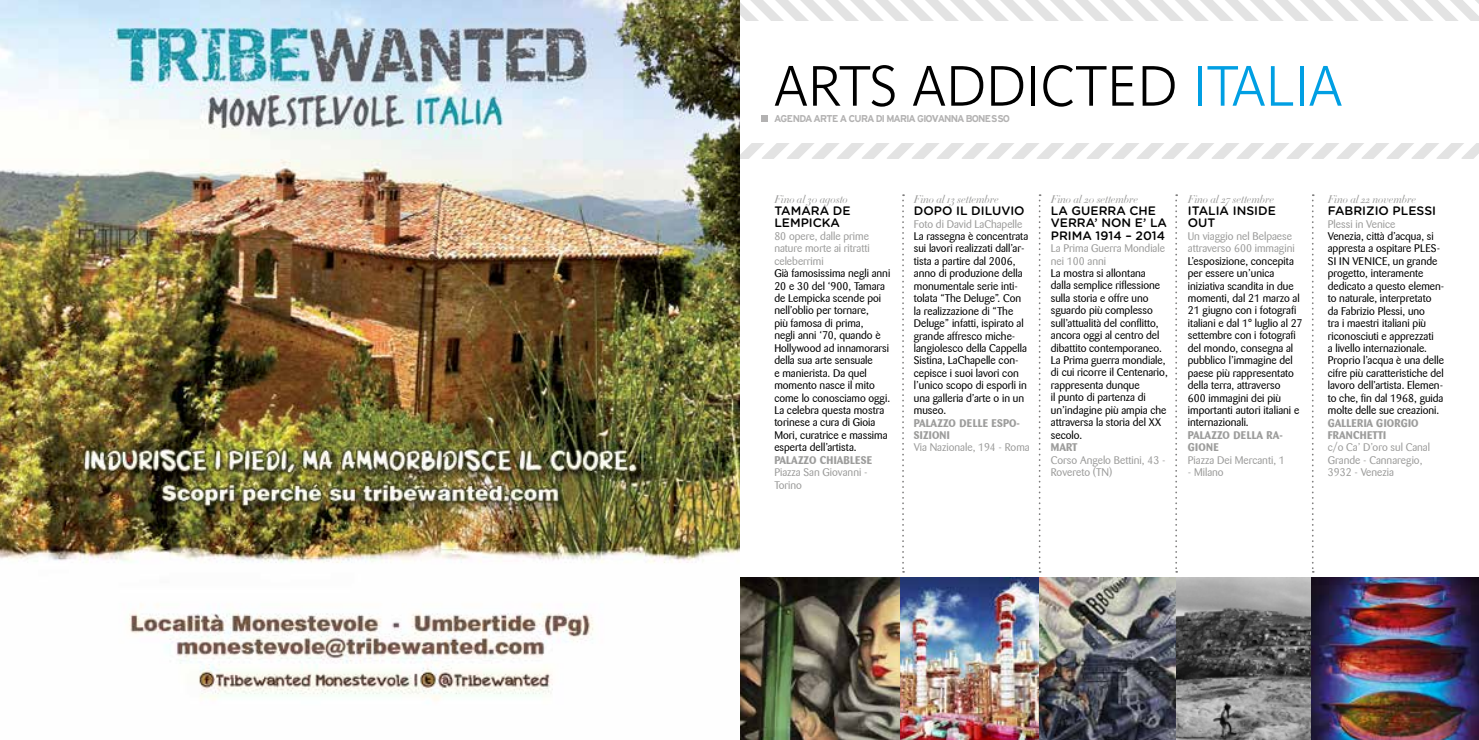
<style>
.page{position:relative;width:1479px;height:740px;background:#fff}
.page>*{position:absolute;margin:0;border:0;box-sizing:border-box;transform-origin:0 0}
.t1{font:700 56px "Parisine Clair";color:#000}
.t2{font:500 12.25px/12.2px "Gotham Rounded";color:#000}
.t3{font:11.03px/12.4px "Barmeno";color:#000}
.t4{font:11.03px/12.4px "Barmeno";color:#9d9d9c}
.t5{font:700 11.03px/12.4px "Barmeno";letter-spacing:.02em;color:#9d9d9c}
.t6{font:11.03px "Didot HTF L24 Light Ital";color:#9d9d9c}
.t7{font:10.5px "Hitthe Road";letter-spacing:-.05em;color:#b3b2b2}
.s1{color:#009fe3}
</style>
<div class="page">
<svg style="left:739px;top:106px;width:739px;height:53px"></svg>
<div style="left:724px;top:108px;width:754px;height:34px;background:#fff"></div>
<svg style="left:902px;top:194px;width:2px;height:378px"></svg>
<svg style="left:1038px;top:194px;width:2px;height:378px"></svg>
<svg style="left:1175px;top:194px;width:2px;height:378px"></svg>
<svg style="left:1312px;top:194px;width:1px;height:378px"></svg>
<svg style="left:739px;top:0;width:739px;height:22px"></svg>
<div style="left:760px;top:115px;width:7px;height:7px;background:#b3b2b2"></div>
<img style="left:740px;top:577px;width:160px;height:162px">
<img style="left:900px;top:577px;width:139px;height:162px">
<img style="left:1039px;top:577px;width:439px;height:162px">
<img style="left:0;top:0;width:739px;height:701px">
<h1 class="t1" style="left:774px;top:54px;width:569px">ARTS ADDICTED <span class="s1">ITALIA</span></h1>
<p class="t7" style="left:774px;top:114px;width:237px">AGENDA ARTE A CURA DI MARIA GIOVANNA BONESSO</p>
<p class="t6" style="left:774px;top:192px;width:75px">Fino al 30 agosto</p>
<p class="t2" style="left:774px;top:204px;width:78px">TAMARA DE<br>LEMPICKA</p>
<p class="t4" style="left:774px;top:230px;width:97px;text-align:justify">80 opere, dalle prime nature morte ai ritratti celeberrimi</p>
<p class="t3" style="left:774px;top:267px;width:117px">Già famosissima negli anni<br>20 e 30 del ‘900, Tamara de Lempicka scende poi nell’oblio per tornare,<br>più famosa di prima,<br>negli anni ‘70, quando è<br>Hollywood ad innamorarsi della sua arte sensuale<br>e manierista. Da quel momento nasce il mito come lo conosciamo oggi.<br>La celebra questa mostra torinese a cura di Gioia<br>Mori, curatrice e massima esperta dell’artista.</p>
<p class="t5" style="left:774px;top:453px;width:99px">PALAZZO CHIABLESE</p>
<p class="t4" style="left:774px;top:466px;width:95px">Piazza San Giovanni -<br>Torino</p>
<p class="t6" style="left:913px;top:192px;width:86px">Fino al 13 settembre</p>
<p class="t2" style="left:913px;top:204px;width:112px">DOPO IL DILUVIO</p>
<p class="t4" style="left:913px;top:217px;width:110px">Foto di David LaChapelle</p>
<p class="t3" style="left:913px;top:230px;width:116px">La rassegna è concentrata sui lavori realizzati dall’ar&shy;tista a partire dal 2006, anno di produzione della monumentale serie inti&shy;tolata “The Deluge”. Con la realizzazione di “The<br>Deluge” infatti, ispirato al grande affresco miche&shy;langiolesco della Cappella<br>Sistina, LaChapelle con&shy;cepisce i suoi lavori con l’unico scopo di esporli in una galleria d’arte o in un museo.</p>
<p class="t5" style="left:913px;top:416px;width:108px">PALAZZO DELLE ESPO-<br>SIZIONI</p>
<p class="t4" style="left:913px;top:441px;width:117px">Via Nazionale, 194 - Roma</p>
<p class="t6" style="left:1050px;top:192px;width:89px">Fino al 20 settembre</p>
<p class="t2" style="left:1050px;top:204px;width:118px">LA GUERRA CHE<br>VERRA’ NON E’ LA<br>PRIMA 1914 – 2014</p>
<p class="t4" style="left:1050px;top:242px;width:116px">La Prima Guerra Mondiale nei 100 anni</p>
<p class="t3" style="left:1050px;top:267px;width:118px">La mostra si allontana dalla semplice riflessione sulla storia e offre uno sguardo più complesso sull’attualità del conflitto, ancora oggi al centro del dibattito contemporaneo.<br>La Prima guerra mondiale, di cui ricorre il Centenario, rappresenta dunque<br>il punto di partenza di un’indagine più ampia che attraversa la storia del XX secolo.</p>
<p class="t5" style="left:1050px;top:441px;width:28px">MART</p>
<p class="t4" style="left:1050px;top:453px;width:116px">Corso Angelo Bettini, 43 -<br>Rovereto (TN)</p>
<p class="t6" style="left:1187px;top:192px;width:88px">Fino al 27 settembre</p>
<p class="t2" style="left:1187px;top:204px;width:89px">ITALIA INSIDE<br>OUT</p>
<p class="t4" style="left:1187px;top:230px;width:108px">Un viaggio nel Belpaese attraverso 600 immagini</p>
<p class="t3" style="left:1187px;top:254px;width:116px">L’esposizione, concepita per essere un’unica iniziativa scandita in due momenti, dal 21 marzo al<br>21 giugno con i fotografi italiani e dal 1° luglio al 27 settembre con i fotografi del mondo, consegna al pubblico l’immagine del paese più rappresentato della terra, attraverso<br>600 immagini dei più importanti autori italiani e internazionali.</p>
<p class="t5" style="left:1187px;top:428px;width:97px">PALAZZO DELLA RA-<br>GIONE</p>
<p class="t4" style="left:1187px;top:453px;width:98px">Piazza Dei Mercanti, 1</p>
<p class="t4" style="left:1187px;top:466px;width:37px">- Milano</p>
<p class="t6" style="left:1327px;top:192px;width:90px">Fino al 22 novembre</p>
<p class="t2" style="left:1327px;top:204px;width:110px">FABRIZIO PLESSI</p>
<p class="t4" style="left:1327px;top:217px;width:69px">Plessi in Venice</p>
<p class="t3" style="left:1327px;top:230px;width:118px">Venezia, città d’acqua, si appresta a ospitare PLES-<br>SI IN VENICE, un grande progetto, interamente dedicato a questo elemen&shy;to naturale, interpretato da Fabrizio Plessi, uno<br>tra i maestri italiani più riconosciuti e apprezzati<br>a livello internazionale.<br>Proprio l’acqua è una delle cifre più caratteristiche del lavoro dell’artista. Elemen&shy;to che, fin dal 1968, guida molte delle sue creazioni.</p>
<p class="t5" style="left:1327px;top:416px;width:92px">GALLERIA GIORGIO<br>FRANCHETTI</p>
<p class="t4" style="left:1327px;top:441px;width:104px">c/o Ca’ D’oro sul Canal<br>Grande - Cannaregio,<br>3932 - Venezia</p>
</div>
